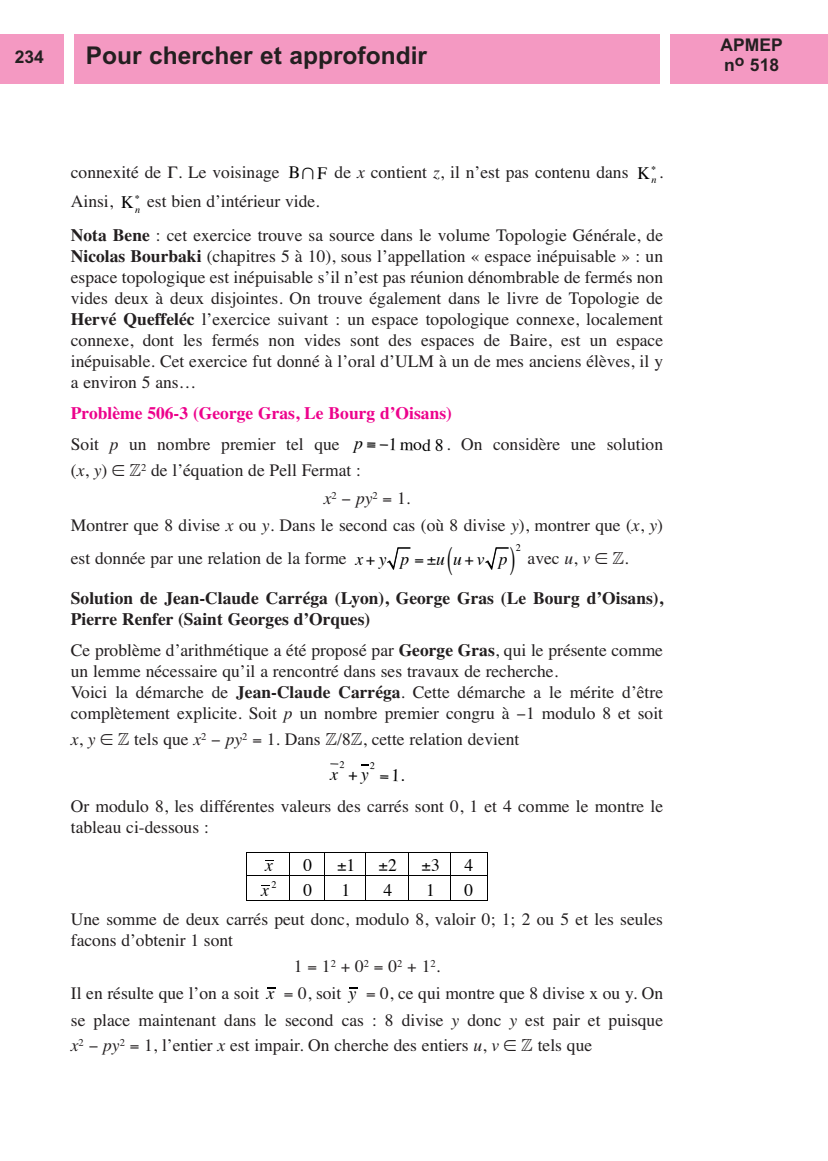
<style>
.page{position:relative;width:828px;height:1161px;background:#fff}
.page>*{position:absolute;margin:0;border:0;box-sizing:border-box;transform-origin:0 0}
.t1{font:700 24.5px "Arial";color:#231f20}
.t2{font:17.5px/21px "Times";color:#231f20}
.t3{font:700 17.5px/21px "Times";color:#231f20}
.t4{font:700 17.5px/31px "Times";color:#ed028c}
.t5{font:17.5px "Times";color:#000}
.t6{font:700 17.5px/19.6px "Arial";color:#231f20}
.t7{font:italic 17.5px "Times";color:#231f20}
.t8{font:italic 17.5px "Times";letter-spacing:.81em;color:#000}
.t9{font:17.5px "Euclid Math Two";color:#231f20}
.t10{font:10.15px "Times";color:#000}
.s1{font-style:italic}
.s2{color:#231f20}
.s3{color:#000}
.s4{font-weight:700}
.s5{font-weight:400;color:#231f20}
.s6{font-weight:400;font-style:italic;color:#231f20}
.s7{font-family:"Euclid Math Two"}
.s8{font-style:normal}
.s9{font-family:"Times"}
</style>
<div class="page">
<hr style="left:247px;top:852px;width:240px;height:1px;background:#000">
<hr style="left:247px;top:875px;width:240px;height:1px;background:#000">
<hr style="left:247px;top:900px;width:240px;height:1px;background:#000">
<hr style="left:246px;top:852px;width:1px;height:49px;background:#000">
<hr style="left:289px;top:852px;width:1px;height:49px;background:#000">
<hr style="left:323px;top:852px;width:1px;height:49px;background:#000">
<hr style="left:365px;top:852px;width:1px;height:49px;background:#000">
<hr style="left:408px;top:852px;width:1px;height:49px;background:#000">
<hr style="left:450px;top:852px;width:1px;height:49px;background:#000">
<hr style="left:487px;top:852px;width:1px;height:49px;background:#000">
<div style="left:0;top:34px;width:64px;height:49px;background:#f499c2"></div>
<div style="left:74px;top:34px;width:585px;height:49px;background:#f499c2"></div>
<div style="left:669px;top:34px;width:158px;height:49px;background:#f499c2"></div>
<svg style="left:387px;top:548px;width:24px;height:22px"></svg>
<svg style="left:485px;top:547px;width:24px;height:23px"></svg>
<svg style="left:330px;top:763px;width:39px;height:3px"></svg>
<p class="t6" style="left:15px;top:48px;width:31px">234</p>
<h1 class="t1" style="left:86px;top:41px;width:343px">Pour chercher et approfondir</h1>
<p class="t6" style="left:720px;top:35px;width:64px">APMEP n<sup>o</sup> 518</p>
<p class="t2" style="left:71px;top:161px;width:210px">connexité de . Le voisinage</p>
<p class="t2" style="left:334px;top:161px;width:295px">de <span class="s1">x</span> contient <span class="s1">z</span>, il n’est pas contenu dans</p>
<p class="t5" style="left:637px;top:166px;width:27px">K<sub>n</sub><span class="s2">.</span></p>
<p class="t2" style="left:71px;top:191px;width:44px">Ainsi,</p>
<p class="t2" style="left:71px;top:184px;width:593px;line-height:33.9px;text-indent:50px"><span class="s3">K</span><sub>n</sub> est bien d’intérieur vide.<br><span class="s4">Nota Bene</span> : cet exercice trouve sa source dans le volume Topologie Générale, de</p>
<p class="t2" style="left:71px;top:246px;width:593px;text-align:justify"><span class="s4">Nicolas Bourbaki</span> (chapitres 5 à 10), sous l’appellation « espace inépuisable » : un espace topologique est inépuisable s’il n’est pas réunion dénombrable de fermés non vides deux à deux disjointes. On trouve également dans le livre de Topologie de <span class="s4">Hervé Queffeléc</span> l’exercice suivant : un espace topologique connexe, localement connexe, dont les fermés non vides sont des espaces de Baire, est un espace inépuisable. Cet exercice fut donné à l’oral d’ULM à un de mes anciens élèves, il y a environ 5 ans…</p>
<p class="t4" style="left:71px;top:398px;width:382px">Problème 506-3 (George Gras, Le Bourg d’Oisans)<br><span class="s5">Soit</span> <span class="s6">p</span> <span class="s5">un nombre premier tel que</span></p>
<p class="t5" style="left:389px;top:437px;width:56px;rotate:1deg">1mod 8</p>
<p class="t2" style="left:446px;top:434px;width:218px">. On considère une solution</p>
<p class="t2" style="left:71px;top:460px;width:38px">(<span class="s1">x</span>, <span class="s1">y</span>)</p>
<p class="t2" style="left:129px;top:460px;width:233px"><span class="s7">Z</span><sup>2</sup> de l’équation de Pell Fermat :</p>
<p class="t7" style="left:324px;top:487px;width:88px">x<sup>2</sup> py<sup>2</sup> <span class="s8">1.</span></p>
<p class="t2" style="left:71px;top:514px;width:593px">Montrer que 8 divise <span class="s1">x</span> ou <span class="s1">y</span>. Dans le second cas (où 8 divise <span class="s1">y</span>), montrer que (<span class="s1">x</span>, <span class="s1">y</span>)</p>
<p class="t2" style="left:71px;top:548px;width:277px">est donnée par une relation de la forme</p>
<p class="t2" style="left:527px;top:548px;width:64px">avec <span class="s1">u</span>, <span class="s1">v</span></p>
<p class="t9" style="left:612px;top:547px;width:18px">Z<span class="s9">.</span></p>
<p class="t3" style="left:71px;top:587px;width:593px">Solution de Jean-Claude Carréga (Lyon), George Gras (Le Bourg d’Oisans),<br>Pierre Renfer (Saint Georges d’Orques)</p>
<p class="t2" style="left:71px;top:639px;width:593px">Ce problème d’arithmétique a été proposé par <span class="s4">George Gras</span>, qui le présente comme un lemme nécessaire qu’il a rencontré dans ses travaux de recherche.<br>Voici la démarche de <span class="s4">Jean-Claude Carréga</span>. Cette démarche a le mérite d’être complètement explicite. Soit <span class="s1">p</span> un nombre premier congru à 1 modulo 8 et soit</p>
<p class="t7" style="left:71px;top:729px;width:26px">x<span class="s8">,</span> y</p>
<p class="t2" style="left:118px;top:729px;width:403px"><span class="s7">Z</span> tels que <span class="s1">x</span><sup>2</sup> <span class="s1">py</span><sup>2</sup> 1. Dans <span class="s7">Z</span>/8<span class="s7">Z</span>, cette relation devient</p>
<p class="t10" style="left:516px;top:543px;width:7px">2</p>
<p class="t8" style="left:355px;top:551px;width:55px">xyp</p>
<p class="t8" style="left:436px;top:551px;width:73px">uuvp</p>
<p class="t2" style="left:71px;top:796px;width:593px">Or modulo 8, les différentes valeurs des carrés sont 0, 1 et 4 comme le montre le tableau ci-dessous :</p>
<p class="t8" style="left:265px;top:857px;width:9px">x</p>
<p class="t5" style="left:303px;top:857px;width:10px">0</p>
<p class="t5" style="left:346px;top:857px;width:10px">1</p>
<p class="t5" style="left:388px;top:857px;width:10px">2</p>
<p class="t5" style="left:431px;top:857px;width:10px">3</p>
<p class="t5" style="left:464px;top:857px;width:10px">4</p>
<p class="t8" style="left:261px;top:882px;width:9px">x</p>
<p class="t10" style="left:271px;top:880px;width:7px">2</p>
<p class="t5" style="left:303px;top:882px;width:10px">0</p>
<p class="t5" style="left:341px;top:882px;width:10px">1</p>
<p class="t5" style="left:383px;top:882px;width:10px">4</p>
<p class="t5" style="left:426px;top:882px;width:10px">1</p>
<p class="t5" style="left:464px;top:882px;width:10px">0</p>
<p class="t2" style="left:71px;top:909px;width:593px">Une somme de deux carrés peut donc, modulo 8, valoir 0; 1; 2 ou 5 et les seules facons d’obtenir 1 sont</p>
<p class="t2" style="left:294px;top:956px;width:148px">1 1<sup>2</sup> 0<sup>2</sup> 0<sup>2</sup> 1<sup>2</sup>.</p>
<p class="t2" style="left:71px;top:982px;width:190px">Il en résulte que l’on a soit</p>
<p class="t2" style="left:298px;top:982px;width:45px">0, soit</p>
<p class="t2" style="left:71px;top:980px;width:593px;line-height:26.1px;text-align:justify;text-indent:309px">0, ce qui montre que 8 divise x ou y. On se place maintenant dans le second cas : 8 divise <span class="s1">y</span> donc <span class="s1">y</span> est pair et puisque <span class="s1">x</span><sup>2</sup> <span class="s1">py</span><sup>2</sup> 1, l’entier <span class="s1">x</span> est impair. On cherche des entiers <span class="s1">u</span>, <span class="s1">v</span></p>
<p class="t2" style="left:521px;top:1035px;width:72px"><span class="s7">Z</span> tels que</p>
</div>
